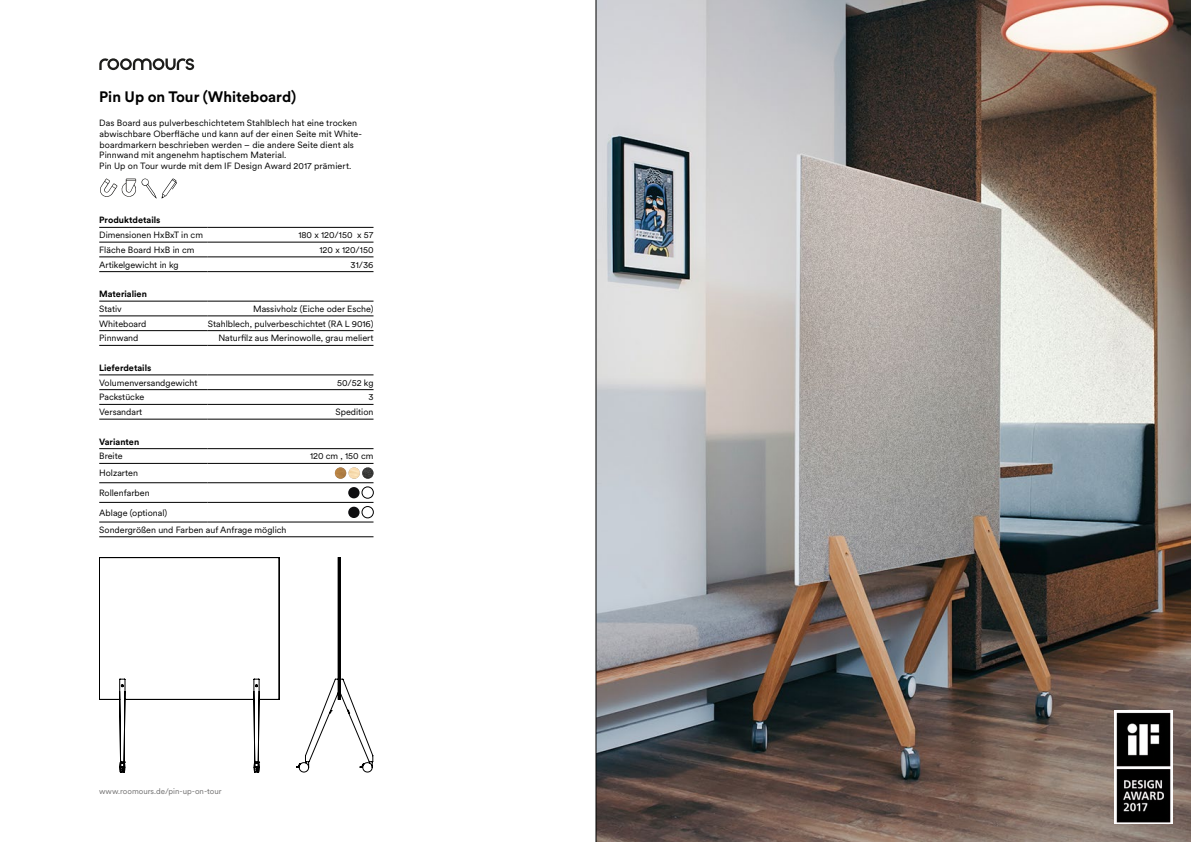
<style>
.page{position:relative;width:1191px;height:842px;background:#fff}
.page>*{position:absolute;margin:0;border:0;box-sizing:border-box;transform-origin:0 0}
.t1{font:700 15px "Circular XX";color:#000}
.t2{font:9px/10.8px "Circular XX";color:#000}
.t3{font:700 9px "Circular XX";color:#000}
.t4{font:8px "Circular XX";color:#706f6f}
</style>
<div class="page">
<svg style="left:99px;top:58px;width:95px;height:12px"></svg>
<svg style="left:99px;top:557px;width:180px;height:215px"></svg>
<svg style="left:296px;top:557px;width:77px;height:215px"></svg>
<img style="left:595px;top:0;width:596px;height:842px">
<img style="left:1114px;top:710px;width:58px;height:114px">
<hr style="left:99px;top:242px;width:109px;height:1px;background:#000">
<hr style="left:208px;top:242px;width:165px;height:1px;background:#000">
<hr style="left:99px;top:257px;width:109px;height:1px;background:#000">
<hr style="left:208px;top:257px;width:165px;height:1px;background:#000">
<hr style="left:99px;top:271px;width:109px;height:1px;background:#000">
<hr style="left:208px;top:271px;width:165px;height:1px;background:#000">
<hr style="left:99px;top:316px;width:109px;height:1px;background:#000">
<hr style="left:208px;top:316px;width:165px;height:1px;background:#000">
<hr style="left:99px;top:330px;width:109px;height:1px;background:#000">
<hr style="left:208px;top:330px;width:165px;height:1px;background:#000">
<hr style="left:99px;top:345px;width:109px;height:1px;background:#000">
<hr style="left:208px;top:345px;width:165px;height:1px;background:#000">
<hr style="left:99px;top:389px;width:109px;height:1px;background:#000">
<hr style="left:208px;top:389px;width:165px;height:1px;background:#000">
<hr style="left:99px;top:404px;width:109px;height:1px;background:#000">
<hr style="left:208px;top:404px;width:165px;height:1px;background:#000">
<hr style="left:99px;top:419px;width:109px;height:1px;background:#000">
<hr style="left:208px;top:419px;width:165px;height:1px;background:#000">
<hr style="left:99px;top:463px;width:109px;height:1px;background:#000">
<hr style="left:208px;top:463px;width:165px;height:1px;background:#000">
<hr style="left:99px;top:482px;width:109px;height:1px;background:#000">
<hr style="left:208px;top:482px;width:165px;height:1px;background:#000">
<hr style="left:99px;top:502px;width:109px;height:1px;background:#000">
<hr style="left:208px;top:502px;width:165px;height:1px;background:#000">
<hr style="left:99px;top:522px;width:109px;height:1px;background:#000">
<hr style="left:208px;top:522px;width:165px;height:1px;background:#000">
<hr style="left:99px;top:536px;width:109px;height:1px;background:#000">
<hr style="left:208px;top:536px;width:165px;height:1px;background:#000">
<hr style="left:99px;top:227px;width:109px;height:1px;background:#000">
<hr style="left:208px;top:227px;width:165px;height:1px;background:#000">
<hr style="left:99px;top:301px;width:109px;height:1px;background:#000">
<hr style="left:208px;top:301px;width:165px;height:1px;background:#000">
<hr style="left:99px;top:448px;width:109px;height:1px;background:#000">
<hr style="left:208px;top:448px;width:165px;height:1px;background:#000">
<hr style="left:99px;top:374px;width:109px;height:1px;background:#000">
<hr style="left:208px;top:374px;width:165px;height:1px;background:#000">
<svg style="left:335px;top:467px;width:38px;height:12px"></svg>
<div style="left:348px;top:487px;width:11px;height:11px;background:#0e0e10;border-radius:50%"></div>
<div style="left:362px;top:487px;width:11px;height:11px;border:1px solid #000;border-radius:50%"></div>
<div style="left:348px;top:507px;width:11px;height:11px;background:#0e0e10;border-radius:50%"></div>
<div style="left:362px;top:506px;width:11px;height:12px;border:1px solid #000;border-radius:50%"></div>
<svg style="left:100px;top:179px;width:77px;height:19px"></svg>
<h1 class="t1" style="left:99px;top:86px;width:198px">Pin Up on Tour (Whiteboard)</h1>
<p class="t2" style="left:99px;top:117px;width:264px">Das Board aus pulverbeschichtetem Stahlblech hat eine trocken abwischbare Oberfläche und kann auf der einen Seite mit White&shy;boardmarkern beschrieben werden – die andere Seite dient als Pinnwand mit angenehm haptischem Material.<br>Pin Up on Tour wurde mit dem IF Design Award 2017 prämiert.</p>
<p class="t3" style="left:99px;top:214px;width:63px">Produktdetails</p>
<p class="t2" style="left:99px;top:229px;width:105px">Dimensionen HxBxT in cm</p>
<p class="t2" style="left:298px;top:229px;width:77px">180 x 120/150 x 57</p>
<p class="t2" style="left:99px;top:244px;width:97px">Fläche Board HxB in cm</p>
<p class="t2" style="left:319px;top:244px;width:55px">120 x 120/150</p>
<p class="t2" style="left:99px;top:259px;width:81px">Artikelgewicht in kg</p>
<p class="t2" style="left:350px;top:259px;width:24px">31/36</p>
<p class="t3" style="left:99px;top:288px;width:49px">Materialien</p>
<p class="t2" style="left:99px;top:303px;width:24px">Stativ</p>
<p class="t2" style="left:253px;top:303px;width:122px">Massivholz (Eiche oder Esche)</p>
<p class="t2" style="left:99px;top:318px;width:49px">Whiteboard</p>
<p class="t2" style="left:208px;top:318px;width:167px">Stahlblech, pulverbeschichtet (RA L 9016)</p>
<p class="t2" style="left:99px;top:332px;width:41px">Pinnwand</p>
<p class="t2" style="left:218px;top:332px;width:157px">Naturfilz aus Merinowolle, grau meliert</p>
<p class="t3" style="left:99px;top:362px;width:54px">Lieferdetails</p>
<p class="t2" style="left:99px;top:377px;width:100px">Volumenversandgewicht</p>
<p class="t2" style="left:337px;top:377px;width:38px">50/52 kg</p>
<p class="t2" style="left:99px;top:391px;width:47px">Packstücke</p>
<p class="t2" style="left:368px;top:391px;width:7px">3</p>
<p class="t2" style="left:99px;top:406px;width:45px">Versandart</p>
<p class="t2" style="left:335px;top:406px;width:39px">Spedition</p>
<p class="t3" style="left:99px;top:435px;width:42px">Varianten</p>
<p class="t2" style="left:99px;top:450px;width:25px">Breite</p>
<p class="t2" style="left:310px;top:450px;width:65px">120 cm , 150 cm</p>
<p class="t2" style="left:99px;top:463px;width:70px;line-height:19.6px">Holzarten<br>Rollenfarben<br>Ablage (optional)</p>
<p class="t2" style="left:99px;top:524px;width:189px">Sondergrößen und Farben auf Anfrage möglich</p>
<p class="t4" style="left:99px;top:785px;width:124px">www.roomours.de/pin-up-on-tour</p>
</div>
